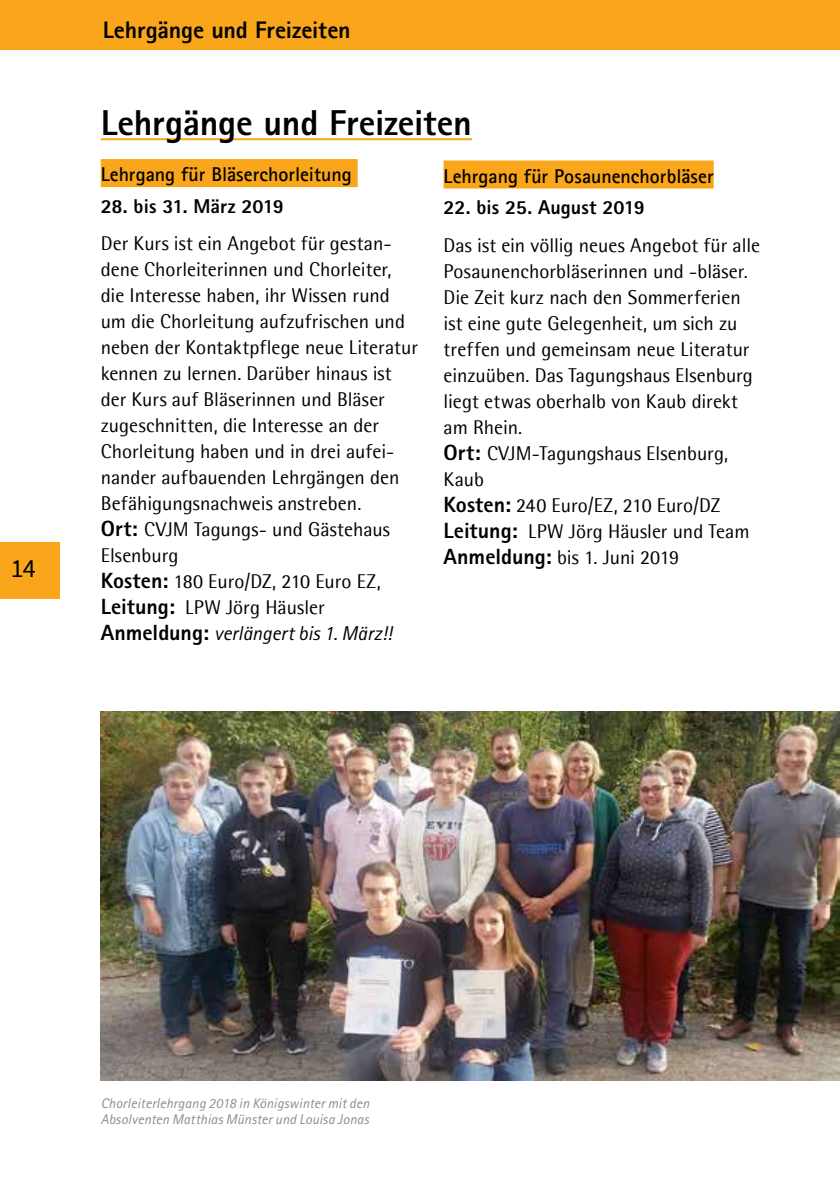
<style>
.page{position:relative;width:840px;height:1191px;background:#fff}
.page>*{position:absolute;margin:0;border:0;box-sizing:border-box;transform-origin:0 0}
.t1{font:800 36px "Rotis Sans Serif Std";letter-spacing:-.01em;color:#000}
.t2{font:26px "Source Sans Pro";color:#000}
.t3{font:800 24px "Agfa Rotis Sans Serif";letter-spacing:-.005em;color:#000}
.t4{font:20px/26px "Agfa Rotis Semisans";color:#000}
.t5{font:700 20px "Agfa Rotis Sans Serif";color:#000}
.t6{font:800 20px "Rotis Sans Serif Std";color:#000}
.t7{font:italic 20px "Rotis Sans Serif Std";color:#000}
.t8{font:italic 14px/16px "Rotis Sans Serif Std";letter-spacing:.01em;color:#8a8c8e}
.s1{font-family:"Rotis Sans Serif Std";font-weight:800;font-size:22px}
.s2{font-weight:800;font-style:normal;font-size:22px}
</style>
<div class="page">
<div style="left:0;top:0;width:839px;height:50px;background:#faa61a"></div>
<div style="left:0;top:542px;width:60px;height:56px;background:#faa61a"></div>
<img style="left:101px;top:711px;width:738px;height:369px">
<div style="left:101px;top:159px;width:256px;height:28px;background:#faa61a"></div>
<div style="left:443px;top:160px;width:270px;height:28px;background:#faa61a"></div>
<hr style="left:101px;top:138px;width:370px;height:2px;background:#faa61a">
<h2 class="t2" style="left:11px;top:552px;width:27px">14</h2>
<p class="t3" style="left:103px;top:15px;width:249px">Lehrgänge und Freizeiten</p>
<h1 class="t1" style="left:101px;top:100px;width:372px">Lehrgänge und Freizeiten</h1>
<p class="t5" style="left:101px;top:162px;width:252px">Lehrgang für Bläserchorleitung</p>
<p class="t6" style="left:101px;top:193px;width:185px">28. bis 31. März 2019</p>
<p class="t4" style="left:101px;top:230px;width:319px">Der Kurs ist ein Angebot für gestan&shy;dene Chorleiterinnen und Chorleiter, die Interesse haben, ihr Wissen rund um die Chorleitung aufzufrischen und neben der Kontaktpflege neue Literatur kennen zu lernen. Darüber hinaus ist der Kurs auf Bläserinnen und Bläser zugeschnitten, die Interesse an der Chorleitung haben und in drei aufei&shy;nander aufbauenden Lehrgängen den Befähigungsnachweis anstreben.<br><span class="s1">Ort:</span> CVJM Tagungs- und Gästehaus Elsenburg<br><span class="s1">Kosten:</span> 180 Euro/DZ, 210 Euro EZ, <span class="s1">Leitung:</span> LPW Jörg Häusler</p>
<p class="t7" style="left:101px;top:621px;width:293px"><span class="s2">Anmeldung:</span> verlängert bis 1. März!!</p>
<p class="t5" style="left:443px;top:163px;width:271px">Lehrgang für Posaunenchorbläser</p>
<p class="t6" style="left:443px;top:195px;width:203px">22. bis 25. August 2019</p>
<p class="t4" style="left:443px;top:231px;width:318px">Das ist ein völlig neues Angebot für alle<br>Posaunenchorbläserinnen und -bläser.<br>Die Zeit kurz nach den Sommerferien ist eine gute Gelegenheit, um sich zu treffen und gemeinsam neue Literatur einzuüben. Das Tagungshaus Elsenburg liegt etwas oberhalb von Kaub direkt am Rhein.<br><span class="s1">Ort:</span> CVJM-Tagungshaus Elsenburg,<br>Kaub<br><span class="s1">Kosten:</span> 240 Euro/EZ, 210 Euro/DZ<br><span class="s1">Leitung:</span> LPW Jörg Häusler und Team<br><span class="s1">Anmeldung:</span> bis 1. Juni 2019</p>
<p class="t8" style="left:101px;top:1095px;width:270px">Chorleiterlehrgang 2018 in Königswinter mit den<br>Absolventen Matthias Münster und Louisa Jonas</p>
</div>
